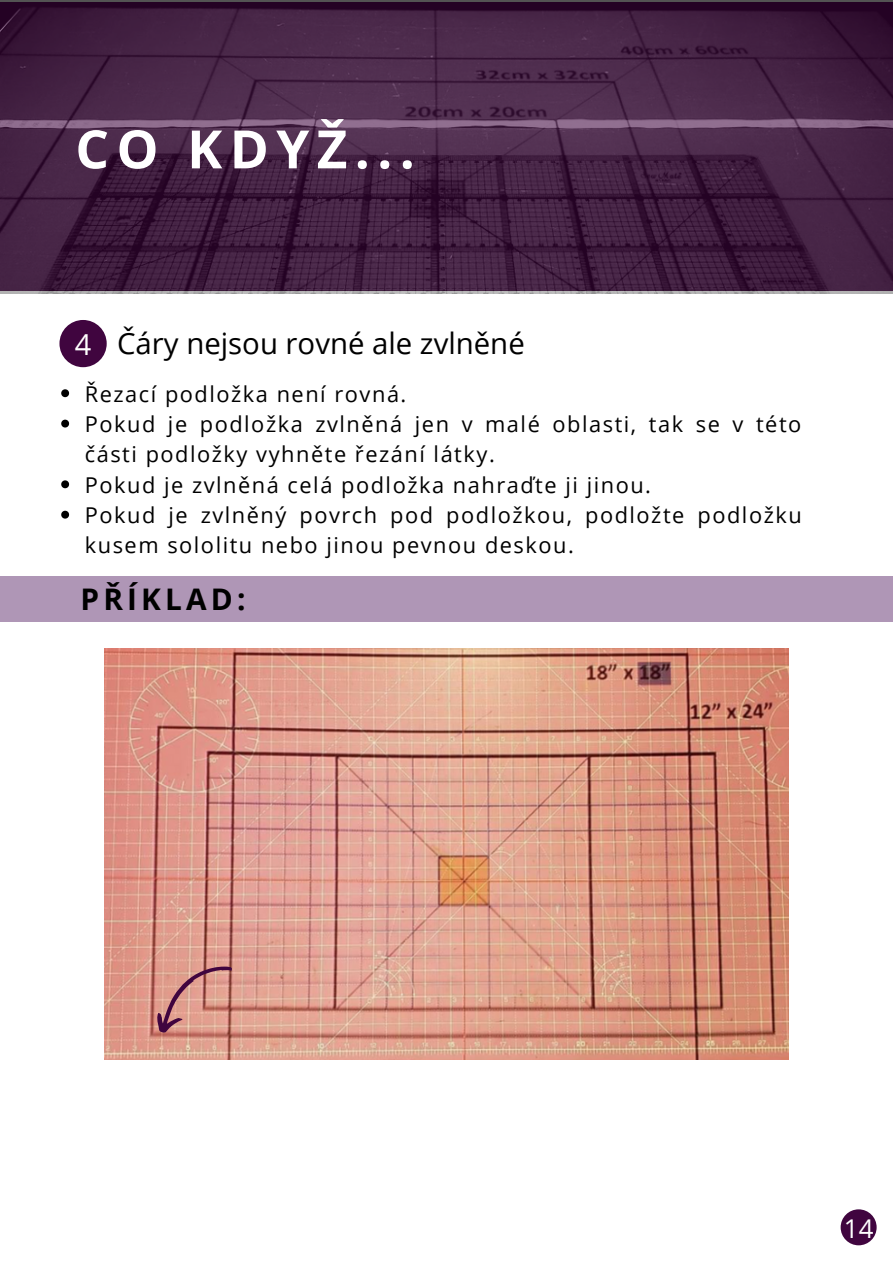
<style>
.page{position:relative;width:893px;height:1264px;background:#fff}
.page>*{position:absolute;margin:0;border:0;box-sizing:border-box;transform-origin:0 0}
.t1{font:700 52.95px "Open Sans";letter-spacing:.14em;color:#fff}
.t2{font:700 29.7px "Open Sans";letter-spacing:.14em;color:#000}
.t3{font:29.4px "Open Sans";color:#000}
.t4{font:25.8px "Open Sans";color:#fff}
.t5{font:21.75px/30.3px "Open Sans";letter-spacing:.07em;color:#000}
.s1{font-size:28.95px;color:#fff}
</style>
<div class="page">
<div style="left:840px;top:1209px;width:36px;height:36px;background:#40053f;border-radius:50%"></div>
<div style="left:59px;top:320px;width:48px;height:47px;background:#40053f;border-radius:50%"></div>
<div style="left:0;top:577px;width:892px;height:45px;background:#af96b6"></div>
<img style="left:104px;top:648px;width:684px;height:411px">
<svg style="left:61px;top:389px;width:8px;height:8px"></svg>
<svg style="left:61px;top:419px;width:8px;height:8px"></svg>
<svg style="left:61px;top:480px;width:8px;height:8px"></svg>
<svg style="left:61px;top:510px;width:8px;height:8px"></svg>
<img style="left:1px;top:0;width:891px;height:294px">
<svg style="left:147px;top:950px;width:86px;height:88px;background:#cc8b81"></svg>
<h1 class="t1" style="left:75px;top:112px;width:341px">CO KDYŽ...</h1>
<h3 class="t3" style="left:75px;top:323px;width:451px"><span class="s1">4</span> Čáry nejsou rovné ale zvlněné</h3>
<p class="t5" style="left:85px;top:378px;width:718px">Řezací podložka není rovná.<br>Pokud je podložka zvlněná jen v malé oblasti, tak se v této části podložky vyhněte řezání látky.<br>Pokud je zvlněná celá podložka nahraďte ji jinou.<br>Pokud je zvlněný povrch pod podložkou, podložte podložku kusem sololitu nebo jinou pevnou deskou.</p>
<h2 class="t2" style="left:81px;top:578px;width:166px">PŘÍKLAD:</h2>
<p class="t4" style="left:843px;top:1210px;width:31px">14</p>
</div>
